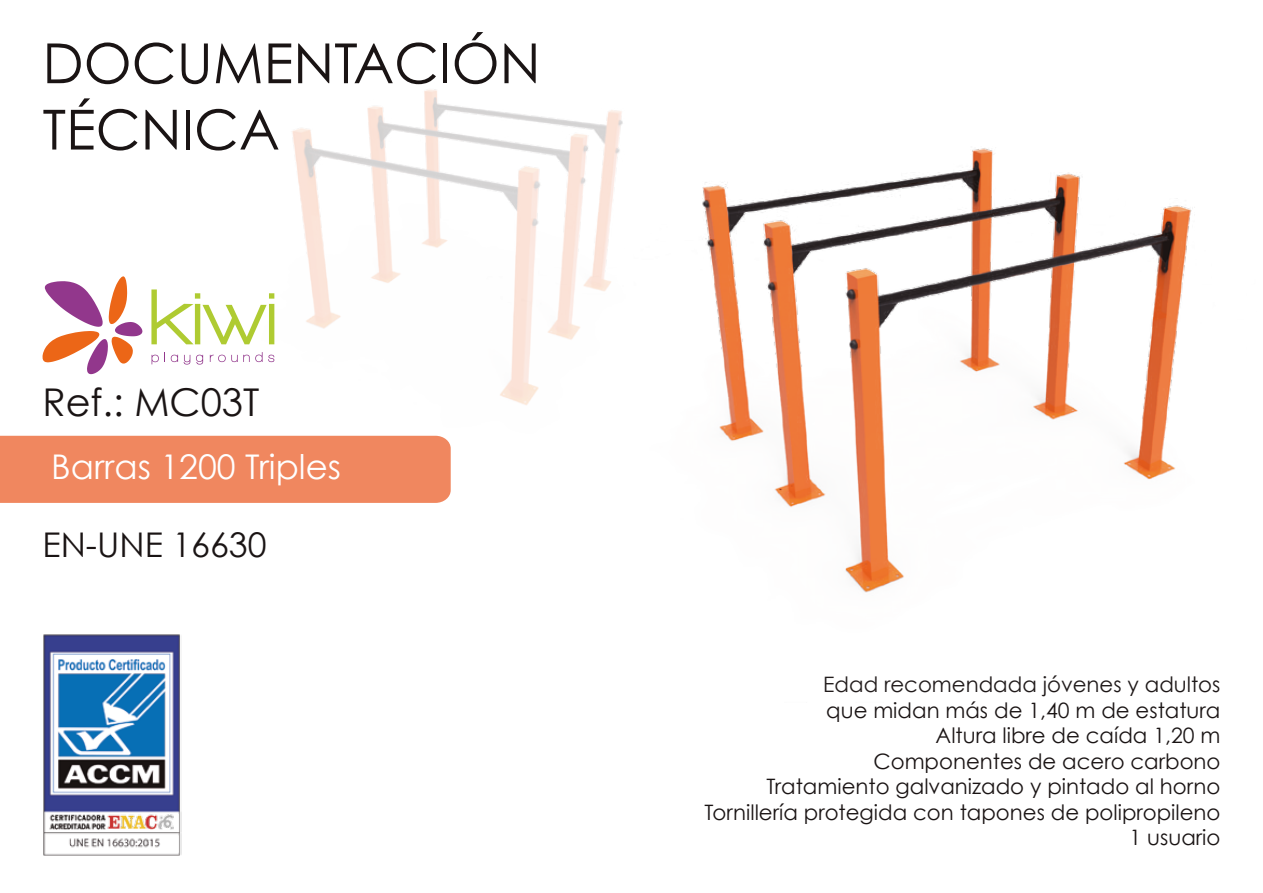
<style>
.page{position:relative;width:1263px;height:893px;background:#fff}
.page>*{position:absolute;margin:0;border:0;box-sizing:border-box;transform-origin:0 0}
.t1{font:55.35px/66.3px "Century Gothic";color:#1a1414}
.t2{font:38.25px "Century Gothic";color:#1a1414}
.t3{font:34.05px "Century Gothic";color:#fff}
.t4{font:34.05px "Century Gothic";color:#1a1414}
.t5{font:21.3px/25.5px "Century Gothic";color:#1a1414;text-align:right}
</style>
<div class="page">
<img style="left:176px;top:89px;width:310px;height:347px">
<div style="left:0;top:436px;width:451px;height:67px;background:#f0875f"></div>
<img style="left:486px;top:110px;width:706px;height:483px">
<img style="left:43px;top:634px;width:139px;height:222px">
<svg style="left:42px;top:276px;width:100px;height:98px"></svg>
<svg style="left:151px;top:289px;width:123px;height:55px"></svg>
<svg style="left:152px;top:352px;width:13px;height:12px"></svg>
<svg style="left:171px;top:355px;width:7px;height:7px"></svg>
<svg style="left:184px;top:355px;width:6px;height:10px"></svg>
<svg style="left:196px;top:355px;width:7px;height:10px"></svg>
<svg style="left:210px;top:352px;width:64px;height:10px"></svg>
<h1 class="t1" style="left:43px;top:29px;width:499px">DOCUMENTACIÓN<br>TÉCNICA</h1>
<h2 class="t2" style="left:43px;top:375px;width:218px">Ref.: MC03T</h2>
<h3 class="t3" style="left:51px;top:443px;width:291px">Barras 1200 Triples</h3>
<h3 class="t4" style="left:43px;top:520px;width:226px">EN-UNE 16630</h3>
<p class="t5" style="left:704px;top:672px;width:517px">Edad recomendada jóvenes y adultos<br>que midan más de 1,40 m de estatura<br>Altura libre de caída 1,20 m<br>Componentes de acero carbono<br>Tratamiento galvanizado y pintado al horno Tornillería protegida con tapones de polipropileno 1 usuario</p>
</div>
